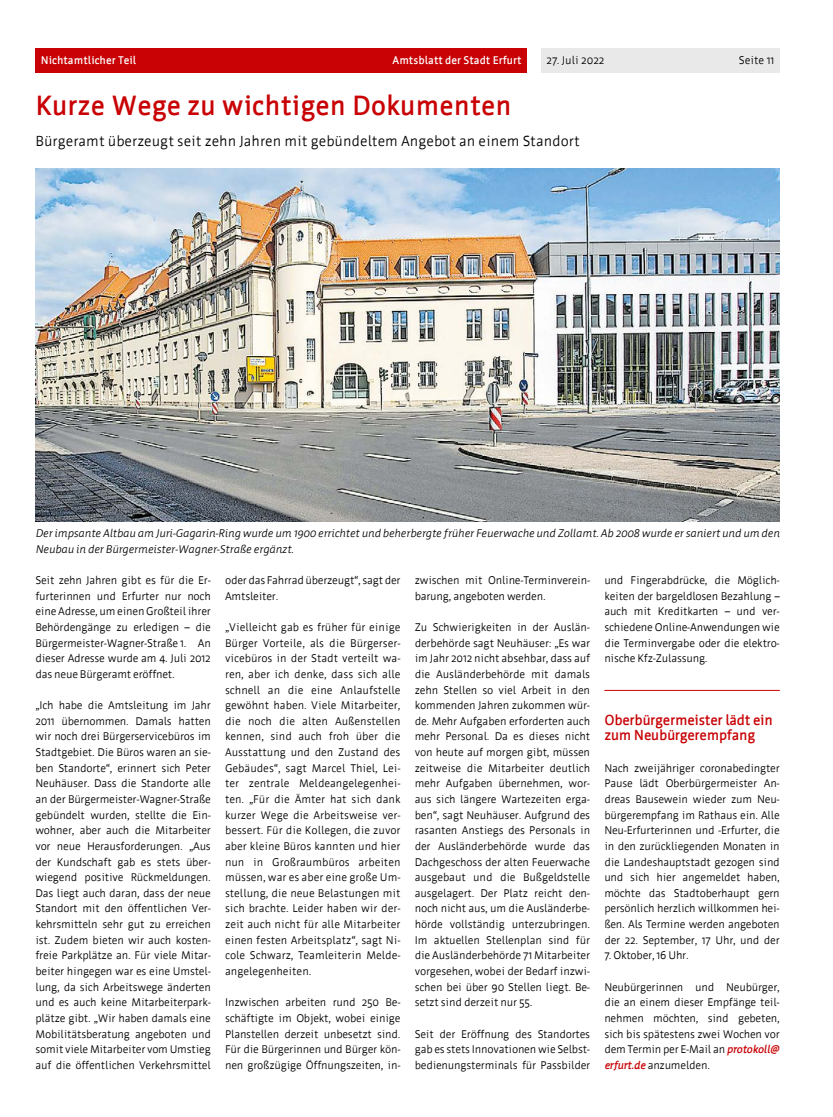
<style>
.page{position:relative;width:833px;height:1117px;background:#fff}
.page>*{position:absolute;margin:0;border:0;box-sizing:border-box;transform-origin:0 0}
.H1-u1{font:700 27.5px "Werk";color:#c80205}
.P-uz{font:14.38px "Werk";color:#000}
.H1-u4{font:700 14.38px/15.6px "Werk";letter-spacing:-.02em;color:#c80205}
.P-Normal{font:11px/15.6px "Werk";letter-spacing:-.02em;color:#000;text-align:justify}
.t1{font:italic 11px/15.6px "Werk";letter-spacing:-.02em;color:#000}
.t2{font:700 11px "Werk";color:#fff}
.P-Normal-2{font:11px "Werk";color:#000}
.s1{font-weight:700;font-style:italic;color:#c80205}
</style>
<div class="page">
<div style="left:541px;top:48px;width:239px;height:25px;background:#e9e9e9"></div>
<div style="left:35px;top:48px;width:492px;height:25px;background:#c80205"></div>
<img style="left:35px;top:169px;width:745px;height:352px">
<hr style="left:604px;top:689px;width:176px;height:1px;background:#c80205">
<p class="t2" style="left:41px;top:55px;width:97px">Nichtamtlicher Teil</p>
<p class="t2" style="left:392px;top:55px;width:131px">Amtsblatt der Stadt Erfurt</p>
<p class="P-Normal-2" style="left:546px;top:54px;width:60px">27. Juli 2022</p>
<p class="P-Normal" style="left:739px;top:53px;width:37px">Seite 11</p>
<h1 class="H1-u1" style="left:35px;top:90px;width:478px">Kurze Wege zu wichtigen Dokumenten</h1>
<p class="P-uz" style="left:35px;top:133px;width:546px">Bürgeramt überzeugt seit zehn Jahren mit gebündeltem Angebot an einem Standort</p>
<p class="t1" style="left:35px;top:525px;width:746px">Der impsante Altbau am Juri-Gagarin-Ring wurde um 1900 errichtet und beherbergte früher Feuerwache und Zollamt. Ab 2008 wurde er saniert und um den<br>Neubau in der Bürgermeister-Wagner-Straße ergänzt.</p>
<p class="P-Normal" style="left:35px;top:572px;width:177px">Seit zehn Jahren gibt es für die Er&shy;furterinnen und Erfurter nur noch eine Adresse, um einen Großteil ihrer Behördengänge zu erledigen – die Bürgermeister-Wagner-Straße 1. An dieser Adresse wurde am 4. Juli 2012 das neue Bürgeramt eröffnet.</p>
<p class="P-Normal" style="left:35px;top:697px;width:177px">„Ich habe die Amtsleitung im Jahr 2011 übernommen. Damals hatten wir noch drei Bürgerservicebüros im Stadtgebiet. Die Büros waren an sie&shy;ben Standorte“, erinnert sich Peter Neuhäuser. Dass die Standorte alle an der Bürgermeister-Wagner-Straße gebündelt wurden, stellte die Ein&shy;wohner, aber auch die Mitarbeiter vor neue Herausforderungen. „Aus der Kundschaft gab es stets über&shy;wiegend positive Rückmeldungen.<br>Das liegt auch daran, dass der neue Standort mit den öffentlichen Ver&shy;kehrsmitteln sehr gut zu erreichen ist. Zudem bieten wir auch kosten&shy;freie Parkplätze an. Für viele Mitar&shy;beiter hingegen war es eine Umstel&shy;lung, da sich Arbeitswege änderten und es auch keine Mitarbeiterpark&shy;plätze gibt. „Wir haben damals eine Mobilitätsberatung angeboten und somit viele Mitarbeiter vom Umstieg auf die öffentlichen Verkehrsmittel</p>
<p class="P-Normal" style="left:225px;top:572px;width:177px">oder das Fahrrad überzeugt“, sagt der<br>Amtsleiter.</p>
<p class="P-Normal" style="left:225px;top:619px;width:177px">„Vielleicht gab es früher für einige Bürger Vorteile, als die Bürgerser&shy;vicebüros in der Stadt verteilt wa&shy;ren, aber ich denke, dass sich alle schnell an die eine Anlaufstelle gewöhnt haben. Viele Mitarbeiter, die noch die alten Außenstellen kennen, sind auch froh über die Ausstattung und den Zustand des Gebäudes“, sagt Marcel Thiel, Lei&shy;ter zentrale Meldeangelegenhei&shy;ten. „Für die Ämter hat sich dank kurzer Wege die Arbeitsweise ver&shy;bessert. Für die Kollegen, die zuvor aber kleine Büros kannten und hier nun in Großraumbüros arbeiten müssen, war es aber eine große Um&shy;stellung, die neue Belastungen mit sich brachte. Leider haben wir der&shy;zeit auch nicht für alle Mitarbeiter einen festen Arbeitsplatz“, sagt Ni&shy;cole Schwarz, Teamleiterin Melde&shy;angelegenheiten.</p>
<p class="P-Normal" style="left:225px;top:994px;width:177px">Inzwischen arbeiten rund 250 Be&shy;schäftigte im Objekt, wobei einige Planstellen derzeit unbesetzt sind.<br>Für die Bürgerinnen und Bürger kön&shy;nen großzügige Öffnungszeiten, in-</p>
<p class="P-Normal" style="left:415px;top:572px;width:177px">zwischen mit Online-Terminverein&shy;barung, angeboten werden.</p>
<p class="P-Normal" style="left:415px;top:619px;width:177px">Zu Schwierigkeiten in der Auslän&shy;derbehörde sagt Neuhäuser: „Es war im Jahr 2012 nicht absehbar, dass auf die Ausländerbehörde mit damals zehn Stellen so viel Arbeit in den kommenden Jahren zukommen wür&shy;de. Mehr Aufgaben erforderten auch mehr Personal. Da es dieses nicht von heute auf morgen gibt, müssen zeitweise die Mitarbeiter deutlich mehr Aufgaben übernehmen, wor&shy;aus sich längere Wartezeiten erga&shy;ben“, sagt Neuhäuser. Aufgrund des rasanten Anstiegs des Personals in der Ausländerbehörde wurde das Dachgeschoss der alten Feuerwache ausgebaut und die Bußgeldstelle ausgelagert. Der Platz reicht den&shy;noch nicht aus, um die Ausländerbe&shy;hörde vollständig unterzubringen.<br>Im aktuellen Stellenplan sind für die Ausländerbehörde 71 Mitarbeiter vorgesehen, wobei der Bedarf inzwi&shy;schen bei über 90 Stellen liegt. Be&shy;setzt sind derzeit nur 55.</p>
<p class="P-Normal" style="left:415px;top:1025px;width:177px">Seit der Eröffnung des Standortes gab es stets Innovationen wie Selbst&shy;bedienungsterminals für Passbilder</p>
<p class="P-Normal" style="left:604px;top:572px;width:177px">und Fingerabdrücke, die Möglich&shy;keiten der bargeldlosen Bezahlung – auch mit Kreditkarten – und ver&shy;schiedene Online-Anwendungen wie die Terminvergabe oder die elektro&shy;nische Kfz-Zulassung.</p>
<h1 class="H1-u4" style="left:604px;top:712px;width:170px">Oberbürgermeister lädt ein zum Neubürgerempfang</h1>
<p class="P-Normal" style="left:604px;top:760px;width:177px">Nach zweijähriger coronabedingter Pause lädt Oberbürgermeister An&shy;dreas Bausewein wieder zum Neu&shy;bürgerempfang im Rathaus ein. Alle Neu-Erfurterinnen und -Erfurter, die in den zurückliegenden Monaten in die Landeshauptstadt gezogen sind und sich hier angemeldet haben, möchte das Stadtoberhaupt gern persönlich herzlich willkommen hei&shy;ßen. Als Termine werden angeboten der 22. September, 17 Uhr, und der</p>
<p class="P-Normal" style="left:604px;top:947px;width:86px">7. Oktober, 16 Uhr.</p>
<p class="P-Normal" style="left:604px;top:978px;width:177px">Neubürgerinnen und Neubürger, die an einem dieser Empfänge teil&shy;nehmen möchten, sind gebeten, sich bis spätestens zwei Wochen vor dem Termin per E-Mail an <span class="s1">protokoll@ erfurt.de</span> anzumelden.</p>
</div>
